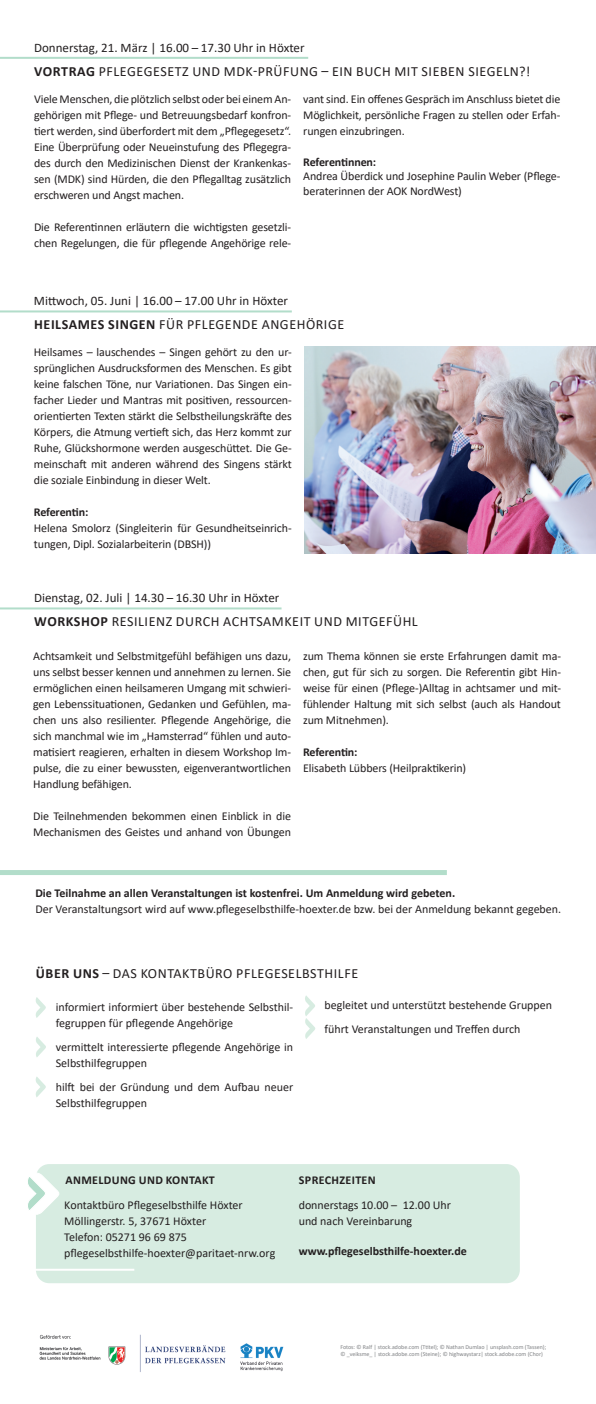
<style>
.page{position:relative;width:596px;height:1404px;background:#fff}
.page>*{position:absolute;margin:0;border:0;box-sizing:border-box;transform-origin:0 0}
.t1{font:14px "Calibri";letter-spacing:.04em;color:#231f20}
.t2{font:13px "Calibri";color:#231f20}
.t3{font:12px/16px "Calibri";letter-spacing:-.01em;color:#231f20}
.t4{font:700 12px "Calibri";color:#231f20}
.t5{font:700 12px "Calibri";letter-spacing:.03em;color:#231f20}
.t6{font:700 12px "Calibri";letter-spacing:-.02em;color:#231f20}
.t7{font:6px/7.2px "Calibri";color:#808285}
.s1{font-weight:700}
</style>
<div class="page">
<img style="left:39px;top:1334px;width:245px;height:38px">
<div style="left:0;top:870px;width:446px;height:5px;background:#b2ddca"></div>
<svg style="left:35px;top:997px;width:11px;height:20px"></svg>
<svg style="left:305px;top:995px;width:10px;height:43px"></svg>
<svg style="left:35px;top:1077px;width:11px;height:20px"></svg>
<svg style="left:36px;top:1037px;width:10px;height:20px"></svg>
<div style="left:36px;top:1163px;width:483px;height:119px;background:#d7ece1;border-radius:13px"></div>
<hr style="left:0;top:1268px;width:134px;height:2px;background:#fff">
<svg style="left:28px;top:1170px;width:31px;height:45px"></svg>
<hr style="left:0;top:607px;width:281px;height:2px;background:#b2ddca">
<hr style="left:0;top:57px;width:308px;height:2px;background:#b2ddca">
<hr style="left:0;top:310px;width:291px;height:2px;background:#b2ddca">
<img style="left:304px;top:346px;width:291px;height:207px">
<p class="t2" style="left:34px;top:38px;width:272px">Donnerstag, 21. März | 16.00 – 17.30 Uhr in Höxter</p>
<p class="t1" style="left:34px;top:61px;width:497px"><span class="s1">VORTRAG</span> PFLEGEGESETZ UND MDK-PRÜFUNG – EIN BUCH MIT SIEBEN SIEGELN?!</p>
<p class="t3" style="left:34px;top:91px;width:258px;text-align:justify">Viele Menschen, die plötzlich selbst oder bei einem An&shy;gehörigen mit Pflege- und Betreuungsbedarf konfron&shy;tiert werden, sind überfordert mit dem „Pflegegesetz“.<br>Eine Überprüfung oder Neueinstufung des Pflegegra&shy;des durch den Medizinischen Dienst der Krankenkas&shy;sen (MDK) sind Hürden, die den Pflegalltag zusätzlich erschweren und Angst machen.</p>
<p class="t3" style="left:34px;top:219px;width:258px">Die Referentinnen erläutern die wichtigsten gesetzli&shy;chen Regelungen, die für pflegende Angehörige rele-</p>
<p class="t3" style="left:303px;top:91px;width:258px;text-align:justify">vant sind. Ein offenes Gespräch im Anschluss bietet die Möglichkeit, persönliche Fragen zu stellen oder Erfah&shy;rungen einzubringen.</p>
<p class="t4" style="left:303px;top:153px;width:74px">Referentinnen:</p>
<p class="t3" style="left:303px;top:169px;width:258px;line-height:14.4px">Andrea Überdick und Josephine Paulin Weber (Pflege&shy;beraterinnen der AOK NordWest)</p>
<p class="t2" style="left:34px;top:292px;width:255px">Mittwoch, 05. Juni | 16.00 – 17.00 Uhr in Höxter</p>
<p class="t1" style="left:34px;top:315px;width:311px"><span class="s1">HEILSAMES SINGEN</span> FÜR PFLEGENDE ANGEHÖRIGE</p>
<p class="t3" style="left:34px;top:343px;width:259px;text-align:justify">Heilsames – lauschendes – Singen gehört zu den ur&shy;sprünglichen Ausdrucksformen des Menschen. Es gibt keine falschen Töne, nur Variationen. Das Singen ein&shy;facher Lieder und Mantras mit positiven, ressourcen&shy;orientierten Texten stärkt die Selbstheilungskräfte des Körpers, die Atmung vertieft sich, das Herz kommt zur Ruhe, Glückshormone werden ausgeschüttet. Die Ge&shy;meinschaft mit anderen während des Singens stärkt die soziale Einbindung in dieser Welt.</p>
<p class="t6" style="left:34px;top:503px;width:56px">Referentin:</p>
<p class="t3" style="left:34px;top:519px;width:259px">Helena Smolorz (Singleiterin für Gesundheitseinrich&shy;tungen, Dipl. Sozialarbeiterin (DBSH))</p>
<p class="t2" style="left:34px;top:588px;width:247px">Dienstag, 02. Juli | 14.30 – 16.30 Uhr in Höxter</p>
<p class="t1" style="left:34px;top:611px;width:385px"><span class="s1">WORKSHOP</span> RESILIENZ DURCH ACHTSAMKEIT UND MITGEFÜHL</p>
<p class="t3" style="left:33px;top:647px;width:259px;text-align:justify">Achtsamkeit und Selbstmitgefühl befähigen uns dazu, uns selbst besser kennen und annehmen zu lernen. Sie ermöglichen einen heilsameren Umgang mit schwieri&shy;gen Lebenssituationen, Gedanken und Gefühlen, ma&shy;chen uns also resilienter. Pflegende Angehörige, die sich manchmal wie im „Hamsterrad“ fühlen und auto&shy;matisiert reagieren, erhalten in diesem Workshop Im&shy;pulse, die zu einer bewussten, eigenverantwortlichen Handlung befähigen.</p>
<p class="t3" style="left:33px;top:807px;width:259px">Die Teilnehmenden bekommen einen Einblick in die<br>Mechanismen des Geistes und anhand von Übungen</p>
<p class="t3" style="left:303px;top:647px;width:259px;text-align:justify">zum Thema können sie erste Erfahrungen damit ma&shy;chen, gut für sich zu sorgen. Die Referentin gibt Hin&shy;weise für einen (Pflege-)Alltag in achtsamer und mit&shy;fühlender Haltung mit sich selbst (auch als Handout zum Mitnehmen).</p>
<p class="t6" style="left:303px;top:743px;width:56px">Referentin:</p>
<p class="t3" style="left:303px;top:759px;width:164px">Elisabeth Lübbers (Heilpraktikerin)</p>
<p class="t4" style="left:35px;top:884px;width:421px">Die Teilnahme an allen Veranstaltungen ist kostenfrei. Um Anmeldung wird gebeten.</p>
<p class="t3" style="left:35px;top:901px;width:527px">Der Veranstaltungsort wird auf www.pflegeselbsthilfe-hoexter.de bzw. bei der Anmeldung bekannt gegeben.</p>
<p class="t1" style="left:36px;top:963px;width:323px"><span class="s1">ÜBER UNS</span> – DAS KONTAKTBÜRO PFLEGESELBSTHILFE</p>
<p class="t3" style="left:324px;top:992px;width:229px;line-height:24px">begleitet und unterstützt bestehende Gruppen führt Veranstaltungen und Treffen durch</p>
<p class="t3" style="left:56px;top:998px;width:239px">informiert informiert über bestehende Selbsthil&shy;fegruppen für pflegende Angehörige</p>
<p class="t3" style="left:56px;top:1038px;width:239px">vermittelt interessierte pflegende Angehörige in<br>Selbsthilfegruppen</p>
<p class="t3" style="left:56px;top:1078px;width:239px">hilft bei der Gründung und dem Aufbau neuer<br>Selbsthilfegruppen</p>
<p class="t5" style="left:65px;top:1171px;width:151px">ANMELDUNG UND KONTAKT</p>
<p class="t3" style="left:64px;top:1196px;width:212px">Kontaktbüro Pflegeselbsthilfe Höxter Möllingerstr. 5, 37671 Höxter<br>Telefon: 05271 96 69 875 pflegeselbsthilfe-hoexter@paritaet-nrw.org</p>
<p class="t5" style="left:299px;top:1171px;width:78px">SPRECHZEITEN</p>
<p class="t3" style="left:298px;top:1196px;width:154px">donnerstags 10.00 – 12.00 Uhr und nach Vereinbarung</p>
<p class="t4" style="left:298px;top:1242px;width:169px">www.pflegeselbsthilfe-hoexter.de</p>
<p class="t7" style="left:340px;top:1342px;width:207px">Fotos: © Ralf | stock.adobe.com (Ttitel); © Nathan Dumlao | unsplash.com (Tassen); © _veiksme_ | stock.adobe.com (Steine); © highwaystarz| stock.adobe.com (Chor)</p>
</div>
